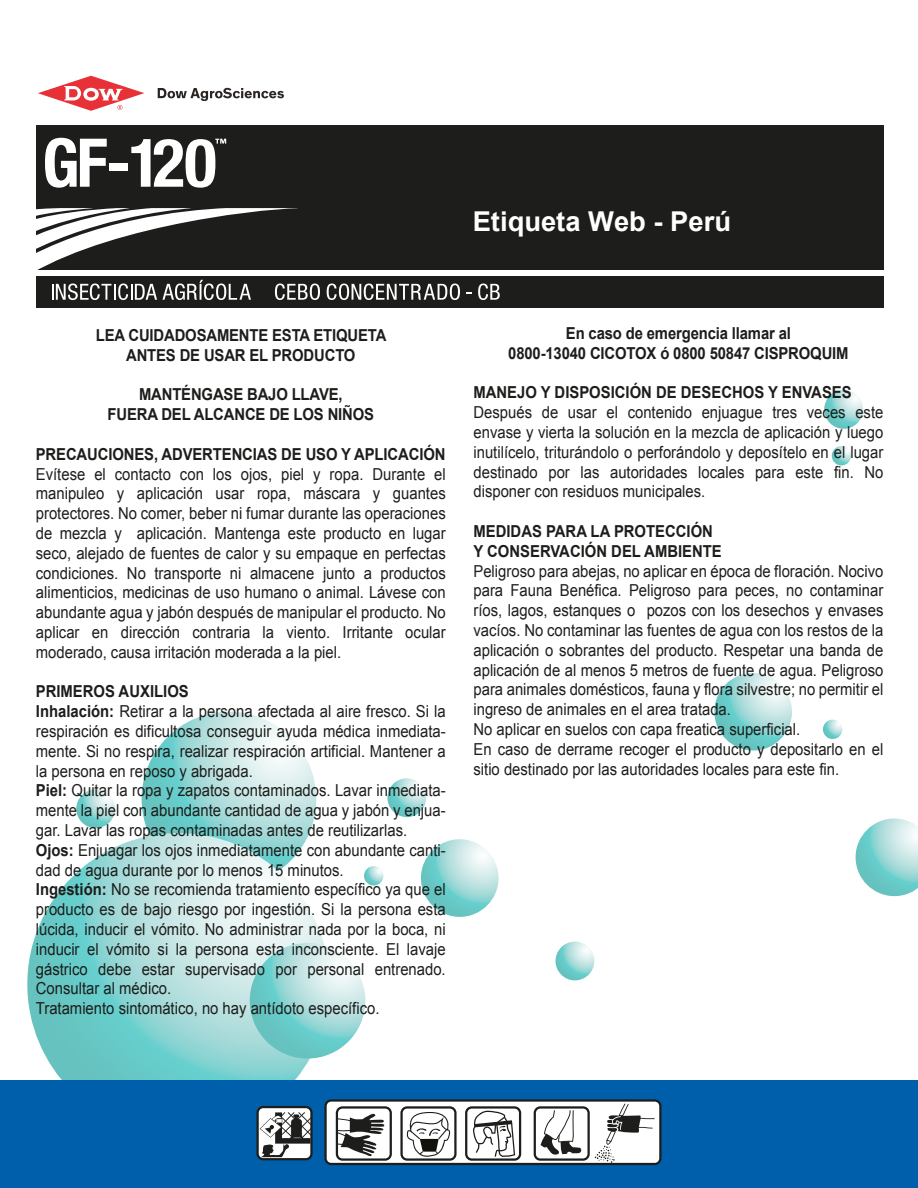
<style>
.page{position:relative;width:918px;height:1188px;background:#fff}
.page>*{position:absolute;margin:0;border:0;box-sizing:border-box;transform-origin:0 0}
.t1{font:700 27.3px "Arial";color:#fff}
.t2{font:16.5px/19.8px "Arial";color:#1d1d1b;text-align:justify;scale:.9 1}
.t3{font:700 16.5px/19.8px "Arial";letter-spacing:-.01em;color:#1d1d1b;text-align:center;scale:.9 1}
.s1{font-weight:700}
</style>
<div class="page">
<svg style="left:142px;top:712px;width:174px;height:174px"></svg>
<svg style="left:27px;top:833px;width:303px;height:302px"></svg>
<svg style="left:250px;top:943px;width:115px;height:116px"></svg>
<svg style="left:421px;top:839px;width:78px;height:78px"></svg>
<svg style="left:714px;top:673px;width:78px;height:78px"></svg>
<svg style="left:856px;top:818px;width:62px;height:78px"></svg>
<svg style="left:387px;top:778px;width:39px;height:39px"></svg>
<svg style="left:556px;top:942px;width:38px;height:38px"></svg>
<svg style="left:76px;top:789px;width:39px;height:39px"></svg>
<svg style="left:824px;top:390px;width:39px;height:39px"></svg>
<svg style="left:832px;top:446px;width:19px;height:19px"></svg>
<svg style="left:823px;top:720px;width:19px;height:19px"></svg>
<svg style="left:364px;top:866px;width:19px;height:20px"></svg>
<div style="left:0;top:1081px;width:918px;height:107px;background:#005faa"></div>
<svg style="left:256px;top:1106px;width:57px;height:55px"></svg>
<svg style="left:324px;top:1099px;width:338px;height:67px"></svg>
<div style="left:37px;top:125px;width:847px;height:182px;background:#1d1d1b"></div>
<div style="left:36px;top:270px;width:852px;height:6px;background:#fff"></div>
<svg style="left:158px;top:88px;width:126px;height:13px"></svg>
<svg style="left:38px;top:76px;width:106px;height:35px"></svg>
<svg style="left:36px;top:208px;width:284px;height:92px"></svg>
<svg style="left:327px;top:284px;width:133px;height:16px"></svg>
<svg style="left:478px;top:284px;width:22px;height:16px"></svg>
<svg style="left:45px;top:138px;width:62px;height:50px"></svg>
<div style="left:109px;top:163px;width:19px;height:8px;background:#fff"></div>
<svg style="left:131px;top:139px;width:95px;height:49px"></svg>
<h1 class="t1" style="left:473px;top:203px;width:260px">Etiqueta Web - Perú</h1>
<p class="t3" style="left:96px;top:326px;width:325px">LEA CUIDADOSAMENTE ESTA ETIQUETA<br>ANTES DE USAR EL PRODUCTO</p>
<p class="t3" style="left:108px;top:385px;width:298px">MANTÉNGASE BAJO LLAVE,<br>FUERA DEL ALCANCE DE LOS NIÑOS</p>
<p class="t3" style="left:36px;top:445px;width:457px">PRECAUCIONES, ADVERTENCIAS DE USO Y APLICACIÓN</p>
<p class="t2" style="left:36px;top:464px;width:457px">Evítese el contacto con los ojos, piel y ropa. Durante el manipuleo y aplicación usar ropa, máscara y guantes protectores. No comer, beber ni fumar durante las operaciones de mezcla y aplicación. Mantenga este producto en lugar seco, alejado de fuentes de calor y su empaque en perfectas condiciones. No transporte ni almacene junto a productos alimenticios, medicinas de uso humano o animal. Lávese con abundante agua y jabón después de manipular el producto. No aplicar en dirección contraria la viento. Irritante ocular moderado, causa irritación moderada a la piel.</p>
<p class="t2" style="left:36px;top:682px;width:457px;text-align:left"><span class="s1">PRIMEROS AUXILIOS<br>Inhalación:</span> Retirar a la persona afectada al aire fresco. Si la respiración es dificultosa conseguir ayuda médica inmediata&shy;mente. Si no respira, realizar respiración artificial. Mantener a la persona en reposo y abrigada.<br><span class="s1">Piel:</span> Quitar la ropa y zapatos contaminados. Lavar inmediata&shy;mente la piel con abundante cantidad de agua y jabón y enjua&shy;gar. Lavar las ropas contaminadas antes de reutilizarlas.<br><span class="s1">Ojos:</span> Enjuagar los ojos inmediatamente con abundante canti&shy;dad de agua durante por lo menos 15 minutos.<br><span class="s1">Ingestión:</span> No se recomienda tratamiento específico ya que el producto es de bajo riesgo por ingestión. Si la persona esta lúcida, inducir el vómito. No administrar nada por la boca, ni inducir el vómito si la persona esta inconsciente. El lavaje gástrico debe estar supervisado por personal entrenado.<br>Consultar al médico.<br>Tratamiento sintomático, no hay antídoto específico.</p>
<p class="t3" style="left:508px;top:324px;width:380px">En caso de emergencia llamar al<br>0800-13040 CICOTOX ó 0800 50847 CISPROQUIM</p>
<p class="t3" style="left:474px;top:383px;width:422px">MANEJO Y DISPOSICIÓN DE DESECHOS Y ENVASES</p>
<p class="t2" style="left:474px;top:403px;width:457px">Después de usar el contenido enjuague tres veces este envase y vierta la solución en la mezcla de aplicación y luego inutilícelo, triturándolo o perforándolo y deposítelo en el lugar destinado por las autoridades locales para este fin. No disponer con residuos municipales.</p>
<p class="t3" style="left:474px;top:522px;width:277px;text-align:left">MEDIDAS PARA LA PROTECCIÓN<br>Y CONSERVACIÓN DEL AMBIENTE</p>
<p class="t2" style="left:474px;top:561px;width:457px;text-align:left">Peligroso para abejas, no aplicar en época de floración. Nocivo para Fauna Benéfica. Peligroso para peces, no contaminar ríos, lagos, estanques o pozos con los desechos y envases vacíos. No contaminar las fuentes de agua con los restos de la aplicación o sobrantes del producto. Respetar una banda de aplicación de al menos 5 metros de fuente de agua. Peligroso para animales domésticos, fauna y flora silvestre; no permitir el ingreso de animales en el area tratada.<br>No aplicar en suelos con capa freatica superficial.<br>En caso de derrame recoger el producto y depositarlo en el sitio destinado por las autoridades locales para este fin.</p>
</div>
